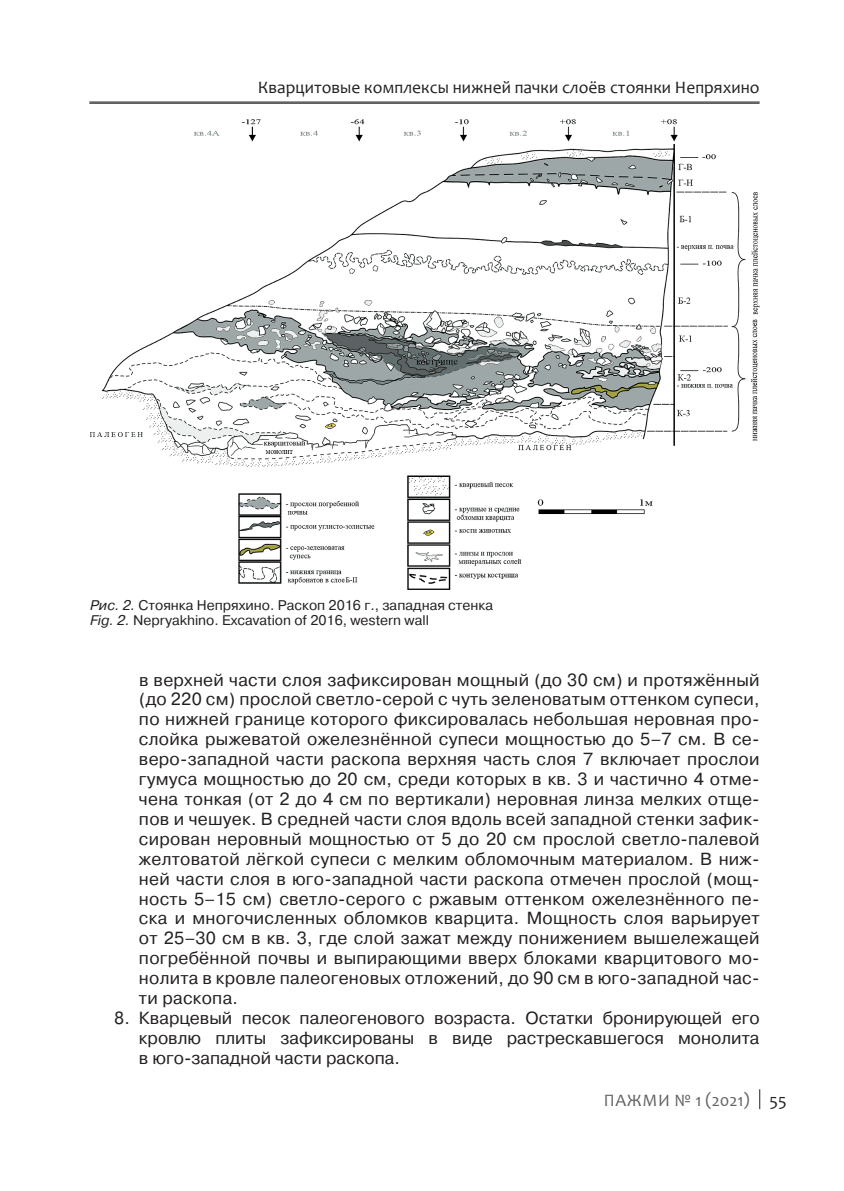
<style>
.page{position:relative;width:844px;height:1191px;background:#fff}
.page>*{position:absolute;margin:0;border:0;box-sizing:border-box;transform-origin:0 0}
.t1{font:17.5px/19.9px "Pragmatica";letter-spacing:.005em;color:#231f20;text-align:justify}
.t2{font:17.5px "Candara";color:#231f20}
.t3{font:17.5px "Candara";letter-spacing:.02em;color:#636366}
.t4{font:14px/15.8px "Pragmatica";color:#231f20}
.s1{font-style:italic}
.s2{color:#231f20}
</style>
<div class="page">
<svg style="left:759px;top:1089px;width:1px;height:20px"></svg>
<hr style="left:89px;top:102px;width:670px;height:1px;background:#231f20">
<hr style="left:89px;top:103px;width:670px;height:1px;background:#231f20">
<img style="left:90px;top:119px;width:669px;height:471px">
<p class="t2" style="left:258px;top:77px;width:503px">Кварцитовые комплексы нижней пачки слоёв стоянки Непряхино</p>
<p class="t4" style="left:90px;top:597px;width:404px"><span class="s1">Рис. 2.</span> Стоянка Непряхино. Раскоп 2016 г., западная стенка<br><span class="s1">Fig. 2.</span> Nepryakhino. Excavation of 2016, western wall</p>
<p class="t1" style="left:139px;top:670px;width:622px">в верхней части слоя зафиксирован мощный (до 30 см) и протяжённый (до 220 см) прослой светло-серой с чуть зеленоватым оттенком супеси, по нижней границе которого фиксировалась небольшая неровная про&shy;слойка рыжеватой ожелезнённой супеси мощностью до 5–7 см. В се&shy;веро-западной части раскопа верхняя часть слоя 7 включает прослои гумуса мощностью до 20 см, среди которых в кв. 3 и частично 4 отме&shy;чена тонкая (от 2 до 4 см по вертикали) неровная линза мелких отще&shy;пов и чешуек. В средней части слоя вдоль всей западной стенки зафик&shy;сирован неровный мощностью от 5 до 20 см прослой светло-палевой желтоватой лёгкой супеси с мелким обломочным материалом. В ниж&shy;ней части слоя в юго-западной части раскопа отмечен прослой (мощ&shy;ность 5–15 см) светло-серого с ржавым оттенком ожелезнённого пе&shy;ска и многочисленных обломков кварцита. Мощность слоя варьирует от 25–30 см в кв. 3, где слой зажат между понижением вышележащей погребённой почвы и выпирающими вверх блоками кварцитового мо&shy;нолита в кровле палеогеновых отложений, до 90 см в юго-западной час&shy;ти раскопа.</p>
<p class="t1" style="left:139px;top:1008px;width:622px;text-indent:-25px">8. Кварцевый песок палеогенового возраста. Остатки бронирующей его кровлю плиты зафиксированы в виде растрескавшегося монолита в юго-западной части раскопа.</p>
<p class="t3" style="left:603px;top:1088px;width:184px">ПАЖМИ № 1 (2021) <span class="s2">55</span></p>
</div>
